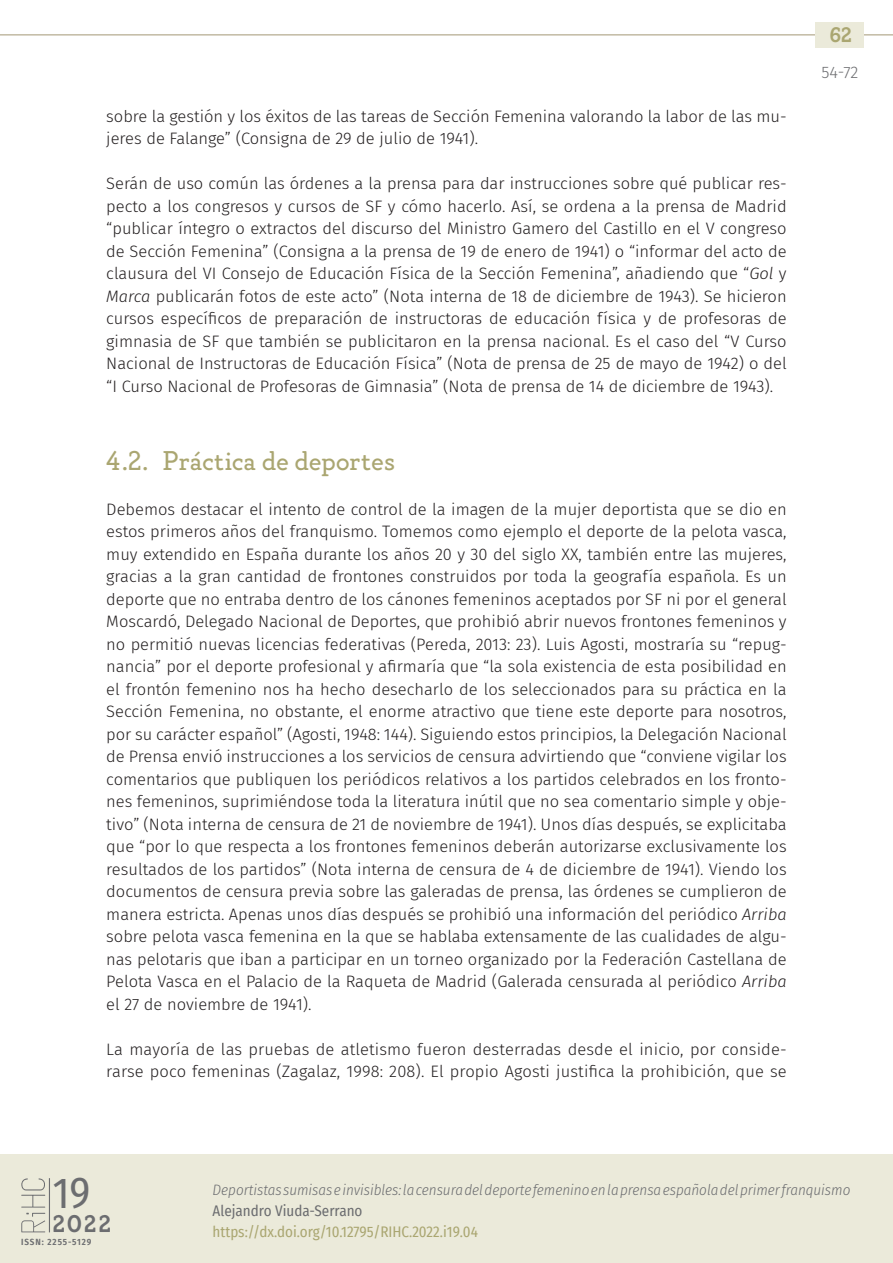
<style>
.page{position:relative;width:893px;height:1263px;background:#fff}
.page>*{position:absolute;margin:0;border:0;box-sizing:border-box;transform-origin:0 0}
.t1{font:43.2px "Fira Sans Condensed";color:#6c6d70}
._41_enunc_2{font:27px "Gambero";color:#aaa671}
.t2{font:600 24px "Gambero";color:#6c6d70}
.t3{font:600 21px "Gambero";color:#aaa671}
._00_bsc_tras{font:300 16.5px/22.5px "Fira Sans";color:#231f20}
._00_bsc{font:300 16.5px/22.5px "Fira Sans";letter-spacing:.01em;color:#231f20;text-align:justify}
.t4{font:300 16.5px "Fira Sans";color:#6c6d70}
.t5{font:italic 300 15px "Fira Sans Condensed";color:#6c6d70}
.t6{font:15px "Fira Sans Condensed";color:#aaa671}
.t7{font:15px "Fira Sans Condensed";color:#6c6d70}
.t8{font:600 9px "Fira Sans Condensed";letter-spacing:.1em;color:#6c6d70}
.s1{font-style:italic}
</style>
<div class="page">
<hr style="left:0;top:34px;width:893px;height:1px;background:#aea385">
<div style="left:816px;top:22px;width:48px;height:26px;background:#ebeada"></div>
<div style="left:0;top:1154px;width:893px;height:109px;background:#ebeada"></div>
<hr style="left:49px;top:1178px;width:1px;height:54px;background:#6c6d70">
<svg style="left:21px;top:1178px;width:24px;height:29px"></svg>
<svg style="left:21px;top:1213px;width:24px;height:19px"></svg>
<p class="t3" style="left:830px;top:22px;width:23px">62</p>
<p class="_00_bsc_tras" style="left:106px;top:105px;width:682px">sobre la gestión y los éxitos de las tareas de Sección Femenina valorando la labor de las mu&shy;jeres de Falange” (Consigna de 29 de julio de 1941).</p>
<p class="_00_bsc" style="left:106px;top:172px;width:682px">Serán de uso común las órdenes a la prensa para dar instrucciones sobre qué publicar res&shy;pecto a los congresos y cursos de SF y cómo hacerlo. Así, se ordena a la prensa de Madrid “publicar íntegro o extractos del discurso del Ministro Gamero del Castillo en el V congreso de Sección Femenina” (Consigna a la prensa de 19 de enero de 1941) o “informar del acto de clausura del VI Consejo de Educación Física de la Sección Femenina”, añadiendo que “<span class="s1">Gol</span> y <span class="s1">Marca</span> publicarán fotos de este acto” (Nota interna de 18 de diciembre de 1943). Se hicieron cursos específicos de preparación de instructoras de educación física y de profesoras de gimnasia de SF que también se publicitaron en la prensa nacional. Es el caso del “V Curso Nacional de Instructoras de Educación Física” (Nota de prensa de 25 de mayo de 1942) o del “I Curso Nacional de Profesoras de Gimnasia” (Nota de prensa de 14 de diciembre de 1943).</p>
<p class="_41_enunc_2" style="left:106px;top:444px;width:290px">4.2. Práctica de deportes</p>
<p class="_00_bsc_tras" style="left:106px;top:498px;width:682px;text-align:justify">Debemos destacar el intento de control de la imagen de la mujer deportista que se dio en estos primeros años del franquismo. Tomemos como ejemplo el deporte de la pelota vasca, muy extendido en España durante los años 20 y 30 del siglo XX, también entre las mujeres, gracias a la gran cantidad de frontones construidos por toda la geografía española. Es un deporte que no entraba dentro de los cánones femeninos aceptados por SF ni por el general Moscardó, Delegado Nacional de Deportes, que prohibió abrir nuevos frontones femeninos y no permitió nuevas licencias federativas (Pereda, 2013: 23). Luis Agosti, mostraría su “repug&shy;nancia” por el deporte profesional y afirmaría que “la sola existencia de esta posibilidad en el frontón femenino nos ha hecho desecharlo de los seleccionados para su práctica en la Sección Femenina, no obstante, el enorme atractivo que tiene este deporte para nosotros, por su carácter español” (Agosti, 1948: 144). Siguiendo estos principios, la Delegación Nacional de Prensa envió instrucciones a los servicios de censura advirtiendo que “conviene vigilar los comentarios que publiquen los periódicos relativos a los partidos celebrados en los fronto&shy;nes femeninos, suprimiéndose toda la literatura inútil que no sea comentario simple y obje&shy;tivo” (Nota interna de censura de 21 de noviembre de 1941). Unos días después, se explicitaba que “por lo que respecta a los frontones femeninos deberán autorizarse exclusivamente los resultados de los partidos” (Nota interna de censura de 4 de diciembre de 1941). Viendo los documentos de censura previa sobre las galeradas de prensa, las órdenes se cumplieron de manera estricta. Apenas unos días después se prohibió una información del periódico <span class="s1">Arriba </span>sobre pelota vasca femenina en la que se hablaba extensamente de las cualidades de algu&shy;nas pelotaris que iban a participar en un torneo organizado por la Federación Castellana de Pelota Vasca en el Palacio de la Raqueta de Madrid (Galerada censurada al periódico <span class="s1">Arriba </span>el 27 de noviembre de 1941).</p>
<p class="_00_bsc" style="left:106px;top:1038px;width:682px">La mayoría de las pruebas de atletismo fueron desterradas desde el inicio, por conside&shy;rarse poco femeninas (Zagalaz, 1998: 208). El propio Agosti justifica la prohibición, que se</p>
<p class="t4" style="left:821px;top:60px;width:38px">54-72</p>
<h1 class="t1" style="left:53px;top:1160px;width:39px">19</h1>
<h3 class="t2" style="left:53px;top:1209px;width:60px">2022</h3>
<p class="t8" style="left:21px;top:1234px;width:71px">ISSN: 2255-5129</p>
<p class="t5" style="left:213px;top:1179px;width:639px">Deportistas sumisas e invisibles: la censura del deporte femenino en la prensa española del primer franquismo</p>
<p class="t7" style="left:213px;top:1199px;width:151px">Alejandro Viuda-Serrano</p>
<p class="t6" style="left:213px;top:1220px;width:267px">https://dx.doi.org/10.12795/RIHC.2022.i19.04</p>
</div>
